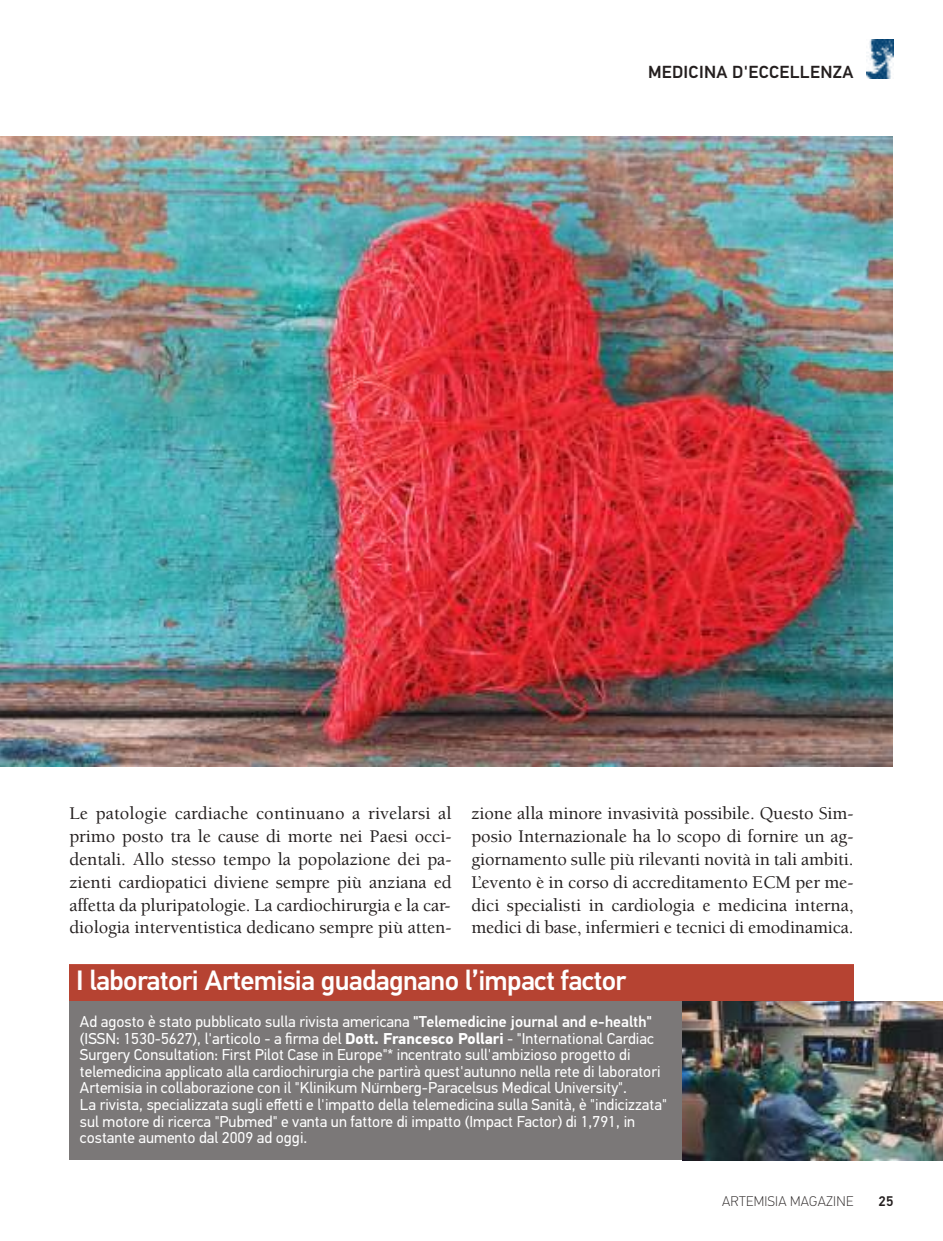
<style>
.page{position:relative;width:943px;height:1241px;background:#fff}
.page>*{position:absolute;margin:0;border:0;box-sizing:border-box;transform-origin:0 0}
.t1{font:500 28px "PF Din Text Pro";letter-spacing:-.025em;color:#fff}
.t2{font:500 18.38px/22.8px "Berkeley Std";letter-spacing:-.005em;color:#241f1f;text-align:justify}
.t3{font:500 17.5px "PF Din Text Pro";letter-spacing:.02em;color:#241f1f}
.t4{font:15.75px/16.6px "PF Din Text Pro";color:#fff}
.t5{font:100 14px "PF Din Text Pro";letter-spacing:.02em;color:#241f1f}
.t6{font:500 14px "PF Din Text Pro";color:#241f1f}
.s1{font-weight:500}
.s2{font-weight:700}
.s3{font-family:"Apple Chancery"}
</style>
<div class="page">
<img style="left:0;top:136px;width:892px;height:630px">
<img style="left:866px;top:40px;width:27px;height:38px">
<div style="left:69px;top:965px;width:784px;height:194px;background:#7b7878"></div>
<div style="left:69px;top:964px;width:784px;height:36px;background:#b64332"></div>
<img style="left:682px;top:1000px;width:261px;height:159px">
<p class="t3" style="left:648px;top:66px;width:207px">MEDICINA D'ECCELLENZA</p>
<p class="t2" style="left:69px;top:803px;width:384px">Le patologie cardiache continuano a rivelarsi al primo posto tra le cause di morte nei Paesi occi&shy;dentali. Allo stesso tempo la popolazione dei pa&shy;zienti cardiopatici diviene sempre più anziana ed affetta da pluripatologie. La cardiochirurgia e la car&shy;diologia interventistica dedicano sempre più atten-</p>
<p class="t2" style="left:471px;top:803px;width:383px">zione alla minore invasività possibile. Questo Sim&shy;posio Internazionale ha lo scopo di fornire un ag&shy;giornamento sulle più rilevanti novità in tali ambiti.<br>L’evento è in corso di accreditamento eCm per me&shy;dici specialisti in cardiologia e medicina interna, medici di base, infermieri e tecnici di emodinamica.</p>
<h1 class="t1" style="left:76px;top:970px;width:551px">I laboratori Artemisia guadagnano l’impact factor</h1>
<p class="t4" style="left:80px;top:1014px;width:588px">Ad agosto è stato pubblicato sulla rivista americana <span class="s1">"Telemedicine journal and e-health" </span>(ISSN: 1530-5627), l'articolo - a firma del <span class="s2">Dott. Francesco Pollari</span> - "International Cardiac Surgery Consultation: First Pilot Case in Europe"* incentrato sull'ambizioso progetto di telemedicina applicato alla cardiochirurgia che partirà quest'autunno nella rete di laboratori Artemisia in collaborazione con il "Klinikum Nu<span class="s3">¨</span>rnberg-Paracelsus Medical University".<br>La rivista, specializzata sugli effetti e l'impatto della telemedicina sulla Sanità, è "indicizzata" sul motore di ricerca "Pubmed" e vanta un fattore di impatto (Impact Factor) di 1,791, in costante aumento dal 2009 ad oggi.</p>
<p class="t5" style="left:722px;top:1196px;width:133px">ARTEMISIA MAGAZINE</p>
<p class="t6" style="left:878px;top:1195px;width:16px">25</p>
</div>
